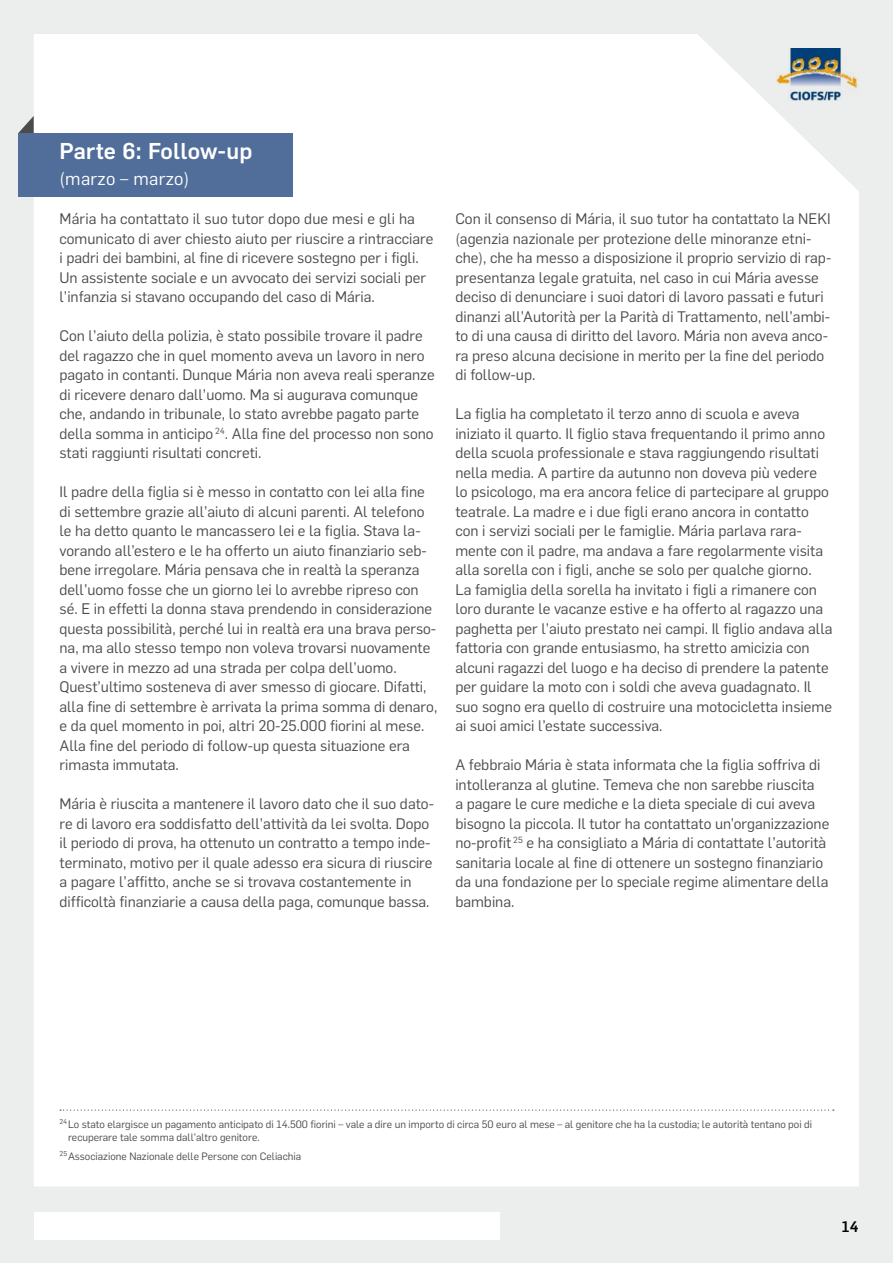
<style>
.page{position:relative;width:893px;height:1263px;background:#eceded}
.page>*{position:absolute;margin:0;border:0;box-sizing:border-box;transform-origin:0 0}
.t1{font:500 22.5px "Flama";letter-spacing:.015em;color:#fff}
.t2{font:18px "Flama";letter-spacing:.015em;color:#fff}
.t3{font:15px/19.5px "Flama";color:#4b4b4d}
.t4{font:500 15px "Flama";color:#000}
.t5{font:10.5px/13px "Flama";color:#4b4b4d}
</style>
<div class="page">
<div style="left:34px;top:34px;width:825px;height:1152px;background:#fff"></div>
<div style="left:34px;top:1212px;width:466px;height:27px;background:#fff"></div>
<img style="left:777px;top:48px;width:82px;height:53px">
<svg style="left:18px;top:116px;width:16px;height:17px"></svg>
<div style="left:18px;top:133px;width:275px;height:64px;background:#516d99"></div>
<svg style="left:60px;top:1109px;width:774px;height:2px"></svg>
<h1 class="t1" style="left:60px;top:135px;width:194px">Parte 6: Follow-up</h1>
<p class="t2" style="left:60px;top:166px;width:131px">(marzo – marzo)</p>
<p class="t3" style="left:60px;top:208px;width:375px">Mária ha contattato il suo tutor dopo due mesi e gli ha comunicato di aver chiesto aiuto per riuscire a rintracciare i padri dei bambini, al fine di ricevere sostegno per i figli.<br>Un assistente sociale e un avvocato dei servizi sociali per l’infanzia si stavano occupando del caso di Mária.</p>
<p class="t3" style="left:60px;top:325px;width:377px">Con l’aiuto della polizia, è stato possibile trovare il padre del ragazzo che in quel momento aveva un lavoro in nero pagato in contanti. Dunque Mária non aveva reali speranze di ricevere denaro dall’uomo. Ma si augurava comunque che, andando in tribunale, lo stato avrebbe pagato parte della somma in anticipo <sup>24</sup>. Alla fine del processo non sono stati raggiunti risultati concreti.</p>
<p class="t3" style="left:60px;top:481px;width:379px">Il padre della figlia si è messo in contatto con lei alla fine di settembre grazie all’aiuto di alcuni parenti. Al telefono le ha detto quanto le mancassero lei e la figlia. Stava la&shy;vorando all’estero e le ha offerto un aiuto finanziario seb&shy;bene irregolare. Mária pensava che in realtà la speranza dell’uomo fosse che un giorno lei lo avrebbe ripreso con sé. E in effetti la donna stava prendendo in considerazione questa possibilità, perché lui in realtà era una brava perso&shy;na, ma allo stesso tempo non voleva trovarsi nuovamente a vivere in mezzo ad una strada per colpa dell’uomo.<br>Quest’ultimo sosteneva di aver smesso di giocare. Difatti, alla fine di settembre è arrivata la prima somma di denaro, e da quel momento in poi, altri 20-25.000 fiorini al mese.<br>Alla fine del periodo di follow-up questa situazione era rimasta immutata.</p>
<p class="t3" style="left:60px;top:793px;width:376px">Mária è riuscita a mantenere il lavoro dato che il suo dato&shy;re di lavoro era soddisfatto dell’attività da lei svolta. Dopo il periodo di prova, ha ottenuto un contratto a tempo inde&shy;terminato, motivo per il quale adesso era sicura di riuscire a pagare l’affitto, anche se si trovava costantemente in difficoltà finanziarie a causa della paga, comunque bassa.</p>
<p class="t3" style="left:455px;top:208px;width:377px">Con il consenso di Mária, il suo tutor ha contattato la NEKI (agenzia nazionale per protezione delle minoranze etni&shy;che), che ha messo a disposizione il proprio servizio di rap&shy;presentanza legale gratuita, nel caso in cui Mária avesse deciso di denunciare i suoi datori di lavoro passati e futuri dinanzi all’Autorità per la Parità di Trattamento, nell’ambi&shy;to di una causa di diritto del lavoro. Mária non aveva anco&shy;ra preso alcuna decisione in merito per la fine del periodo di follow-up.</p>
<p class="t3" style="left:455px;top:403px;width:379px">La figlia ha completato il terzo anno di scuola e aveva iniziato il quarto. Il figlio stava frequentando il primo anno della scuola professionale e stava raggiungendo risultati nella media. A partire da autunno non doveva più vedere lo psicologo, ma era ancora felice di partecipare al gruppo teatrale. La madre e i due figli erano ancora in contatto con i servizi sociali per le famiglie. Mária parlava rara&shy;mente con il padre, ma andava a fare regolarmente visita alla sorella con i figli, anche se solo per qualche giorno.<br>La famiglia della sorella ha invitato i figli a rimanere con loro durante le vacanze estive e ha offerto al ragazzo una paghetta per l’aiuto prestato nei campi. Il figlio andava alla fattoria con grande entusiasmo, ha stretto amicizia con alcuni ragazzi del luogo e ha deciso di prendere la patente per guidare la moto con i soldi che aveva guadagnato. Il suo sogno era quello di costruire una motocicletta insieme ai suoi amici l’estate successiva.</p>
<p class="t3" style="left:455px;top:754px;width:375px">A febbraio Mária è stata informata che la figlia soffriva di intolleranza al glutine. Temeva che non sarebbe riuscita<br>a pagare le cure mediche e la dieta speciale di cui aveva bisogno la piccola. Il tutor ha contattato un’organizzazione no-profit <sup>25</sup> e ha consigliato a Mária di contattate l’autorità sanitaria locale al fine di ottenere un sostegno finanziario da una fondazione per lo speciale regime alimentare della bambina.</p>
<p class="t5" style="left:68px;top:1117px;width:746px;text-indent:-9px"><sup>24</sup>Lo stato elargisce un pagamento anticipato di 14.500 fiorini – vale a dire un importo di circa 50 euro al mese – al genitore che ha la custodia; le autorità tentano poi di recuperare tale somma dall’altro genitore.</p>
<p class="t5" style="left:60px;top:1149px;width:243px"><sup>25</sup>Associazione Nazionale delle Persone con Celiachia</p>
<p class="t4" style="left:842px;top:1216px;width:18px">14</p>
</div>
